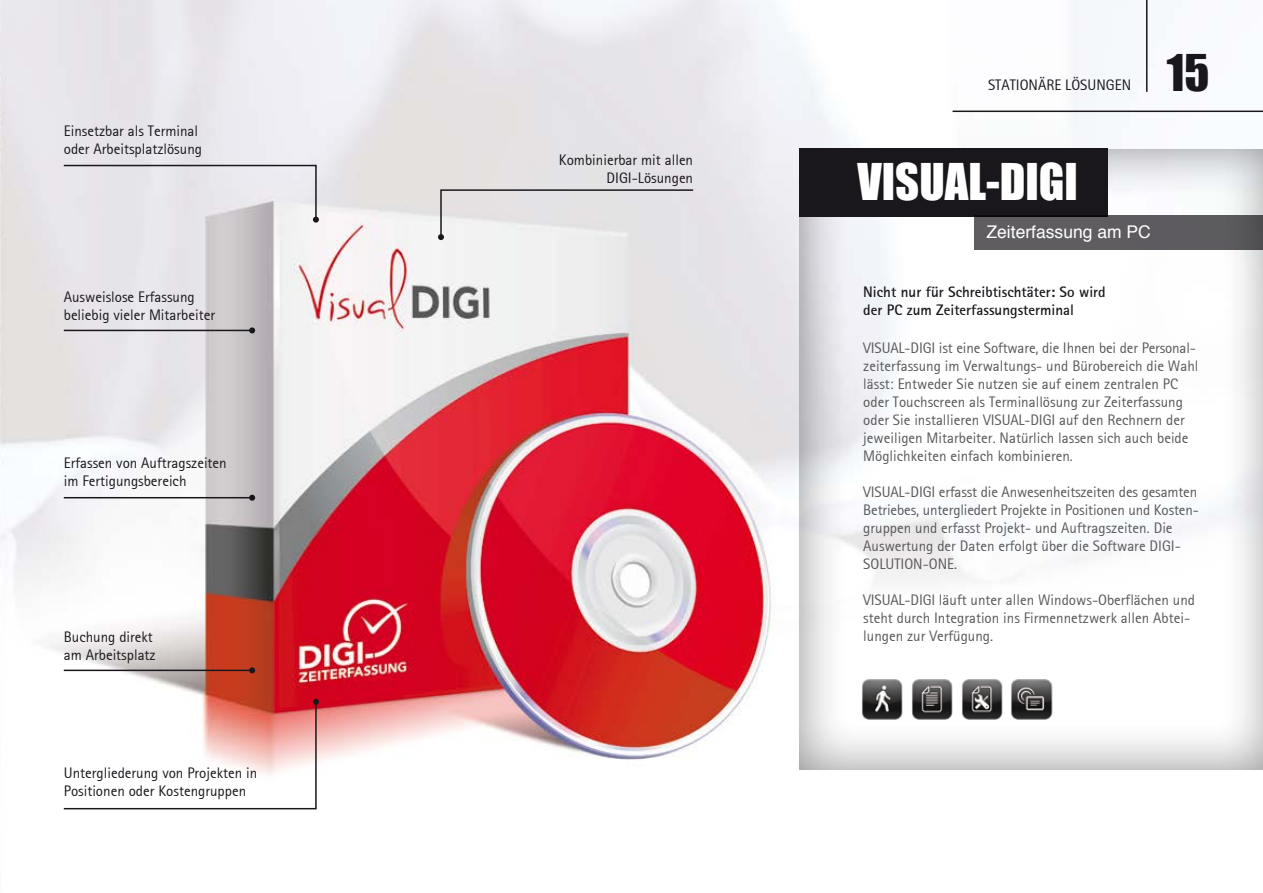
<style>
.page{position:relative;width:1263px;height:893px;background:#fff}
.page>*{position:absolute;margin:0;border:0;box-sizing:border-box;transform-origin:0 0}
.t1{font:46.5px "Impact";color:#fff}
.t2{font:46.5px "Impact";color:#1a171c}
.t3{font:17.55px "Helvetica";color:#fff}
.t4{font:15px/18px "Rotis Sans Serif";color:#58585a}
.t5{font:15px/18px "Rotis Sans Serif";color:#1a171c}
.t6{font:700 15px/18px "Rotis Sans Serif";color:#1a171c}
</style>
<div class="page">
<img style="left:0;top:0;width:1263px;height:762px">
<hr style="left:1146px;top:0;width:1px;height:92px;background:#1a171c">
<svg style="left:438px;top:189px;width:257px;height:51px"></svg>
<div style="left:798px;top:147px;width:465px;height:623px;background:#1a171c;opacity:.5"></div>
<div style="left:799px;top:149px;width:309px;height:68px;background:#1a171c"></div>
<div style="left:974px;top:216px;width:289px;height:34px;background:#5e5c60"></div>
<hr style="left:64px;top:330px;width:188px;height:1px;background:#1a171c">
<svg style="left:249px;top:327px;width:6px;height:6px"></svg>
<hr style="left:64px;top:670px;width:188px;height:1px;background:#1a171c">
<svg style="left:249px;top:667px;width:6px;height:6px"></svg>
<hr style="left:64px;top:497px;width:188px;height:1px;background:#1a171c">
<svg style="left:249px;top:495px;width:6px;height:6px"></svg>
<svg style="left:62px;top:699px;width:257px;height:111px"></svg>
<svg style="left:62px;top:164px;width:257px;height:59px"></svg>
<hr style="left:952px;top:111px;width:311px;height:1px;background:#1a171c">
<img style="left:909px;top:676px;width:46px;height:46px">
<img style="left:859px;top:676px;width:46px;height:46px">
<img style="left:959px;top:676px;width:46px;height:46px">
<img style="left:1009px;top:676px;width:46px;height:46px">
<p class="t5" style="left:64px;top:122px;width:140px">Einsetzbar als Terminal oder Arbeitsplatzlösung</p>
<p class="t5" style="left:64px;top:288px;width:153px">Ausweislose Erfassung beliebig vieler Mitarbeiter</p>
<p class="t5" style="left:64px;top:454px;width:165px">Erfassen von Auftragszeiten im Fertigungsbereich</p>
<p class="t5" style="left:64px;top:628px;width:93px">Buchung direkt am Arbeitsplatz</p>
<p class="t5" style="left:64px;top:764px;width:195px">Untergliederung von Projekten in<br>Positionen oder Kostengruppen</p>
<p class="t5" style="left:559px;top:151px;width:136px;text-align:right">Kombinierbar mit allen<br>DIGI-Lösungen</p>
<p class="t5" style="left:988px;top:76px;width:102px">Stati onäre lösungen</p>
<h1 class="t2" style="left:1167px;top:37px;width:44px">15</h1>
<h1 class="t1" style="left:857px;top:146px;width:222px">VISUAL-DIGI</h1>
<p class="t3" style="left:986px;top:219px;width:166px">Zeiterfassung am PC</p>
<p class="t6" style="left:863px;top:283px;width:244px">N icht nur für Schreibtischtäter: So wird der PC zum Zeiterfassungsterminal</p>
<p class="t4" style="left:863px;top:339px;width:337px">VISUAL-DIGI ist eine Software, die Ihnen bei der Personal&shy;zeiterfassung im Verwaltungs- und Bürobereich die Wahl lässt: Entweder Sie nutzen sie auf einem zentralen PC oder Touchscreen als Terminallösung zur Zeiterfassung oder Sie installieren Visual</p>
<p class="t4" style="left:863px;top:411px;width:327px;text-indent:161px">-DIGI auf den Rechnern der jeweiligen Mitarbeiter. Natürlich lassen sich auch beide<br>Möglichkeiten einfach kombinieren.</p>
<p class="t4" style="left:863px;top:483px;width:337px">VISUAL-DIGI erfasst die Anwesenheitszeiten des gesamten Betriebes, untergliedert Projekte in Positionen und Kosten&shy;gruppen und erfasst Projekt- und Auftragszeiten. Die Auswertung der Daten erfolgt über die Software DIGI-SOLUTION-ONE.</p>
<p class="t4" style="left:863px;top:591px;width:333px">VISUAL-DIGI läuft unter allen Windows-Oberflächen und steht durch Integration ins Firmennetzwerk allen Abtei&shy;lungen zur Verfügung.</p>
</div>
